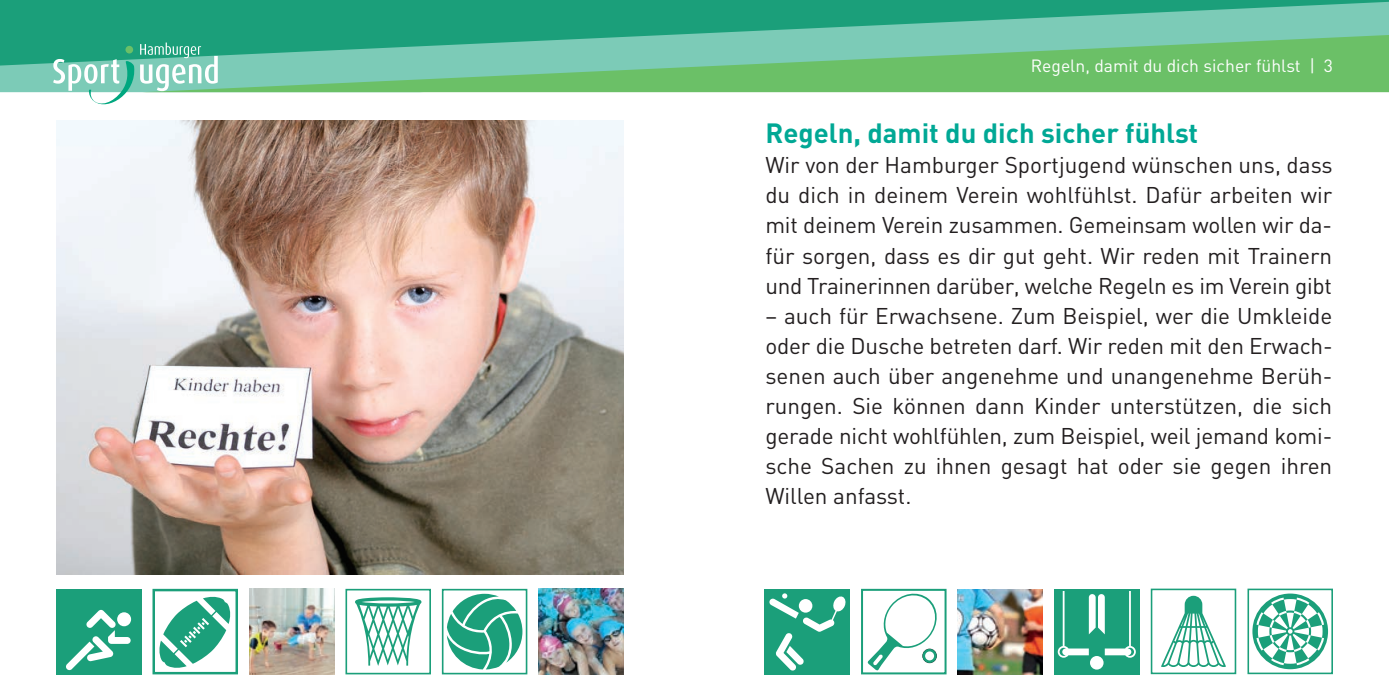
<style>
.page{position:relative;width:1389px;height:695px;background:#fff}
.page>*{position:absolute;margin:0;border:0;box-sizing:border-box;transform-origin:0 0}
.t1{font:700 27.5px "DIN";color:#00a895}
.t2{font:22.5px/30px "DIN";letter-spacing:-.015em;color:#231f20;text-align:justify}
.t3{font:17.5px "DIN";color:#fff}
</style>
<div class="page">
<svg style="left:0;top:1px;width:1389px;height:91px;background:#33aa89"></svg>
<svg style="left:142px;top:34px;width:1247px;height:58px;background:#6bc188"></svg>
<img style="left:538px;top:588px;width:86px;height:86px">
<img style="left:249px;top:588px;width:85px;height:86px">
<div style="left:153px;top:588px;width:85px;height:86px;background:#fff;border:2px solid #1b9f7a"></div>
<svg style="left:159px;top:596px;width:72px;height:72px"></svg>
<div style="left:345px;top:588px;width:86px;height:86px;background:#fff;border:2px solid #1b9f7a"></div>
<svg style="left:355px;top:597px;width:66px;height:68px"></svg>
<div style="left:442px;top:588px;width:85px;height:86px;background:#fff;border:2px solid #1b9f7a"></div>
<svg style="left:447px;top:593px;width:75px;height:76px"></svg>
<div style="left:57px;top:588px;width:85px;height:86px;background:#1b9f7a"></div>
<svg style="left:66px;top:609px;width:65px;height:61px"></svg>
<img style="left:957px;top:589px;width:85px;height:85px">
<div style="left:1151px;top:588px;width:85px;height:86px;background:#fff;border:2px solid #1b9f7a"></div>
<svg style="left:1161px;top:595px;width:65px;height:72px"></svg>
<div style="left:1054px;top:588px;width:86px;height:86px;background:#1b9f7a"></div>
<div style="left:1090px;top:656px;width:14px;height:13px;background:#fff;border-radius:50%"></div>
<svg style="left:1058px;top:591px;width:78px;height:66px"></svg>
<div style="left:861px;top:588px;width:86px;height:86px;background:#fff;border:2px solid #1b9f7a"></div>
<svg style="left:866px;top:590px;width:73px;height:81px"></svg>
<svg style="left:922px;top:648px;width:15px;height:15px"></svg>
<div style="left:924px;top:650px;width:11px;height:11px;background:#fff;border-radius:50%"></div>
<div style="left:923px;top:648px;width:14px;height:14px;border:3px solid #1b9f7a;border-radius:50%"></div>
<div style="left:765px;top:588px;width:85px;height:86px;background:#1b9f7a"></div>
<svg style="left:769px;top:593px;width:77px;height:77px"></svg>
<div style="left:1247px;top:588px;width:86px;height:86px;background:#fff;border:2px solid #1b9f7a"></div>
<svg style="left:1252px;top:593px;width:76px;height:76px"></svg>
<svg style="left:1256px;top:597px;width:68px;height:68px"></svg>
<svg style="left:53px;top:43px;width:165px;height:61px"></svg>
<img style="left:57px;top:120px;width:567px;height:454px">
<p class="t3" style="left:1031px;top:55px;width:304px">Regeln, damit du dich sicher fühlst | 3</p>
<p class="t1" style="left:765px;top:115px;width:434px">Regeln, damit du dich sicher fühlst</p>
<p class="t2" style="left:765px;top:150px;width:569px">Wir von der Hamburger Sportjugend wünschen uns, dass du dich in deinem Verein wohlfühlst. Dafür arbeiten wir mit deinem Verein zusammen. Gemeinsam wollen wir da&shy;für sorgen, dass es dir gut geht. Wir reden mit Trainern und Trainerinnen darüber, welche Regeln es im Verein gibt</p>
<p class="t2" style="left:765px;top:300px;width:569px">– auch für Erwachsene. Zum Beispiel, wer die Umkleide oder die Dusche betreten darf. Wir reden mit den Erwach&shy;senen auch über angenehme und unangenehme Berüh&shy;rungen. Sie können dann Kinder unterstützen, die sich gerade nicht wohlfühlen, zum Beispiel, weil jemand komi&shy;sche Sachen zu ihnen gesagt hat oder sie gegen ihren Willen anfasst.</p>
</div>
